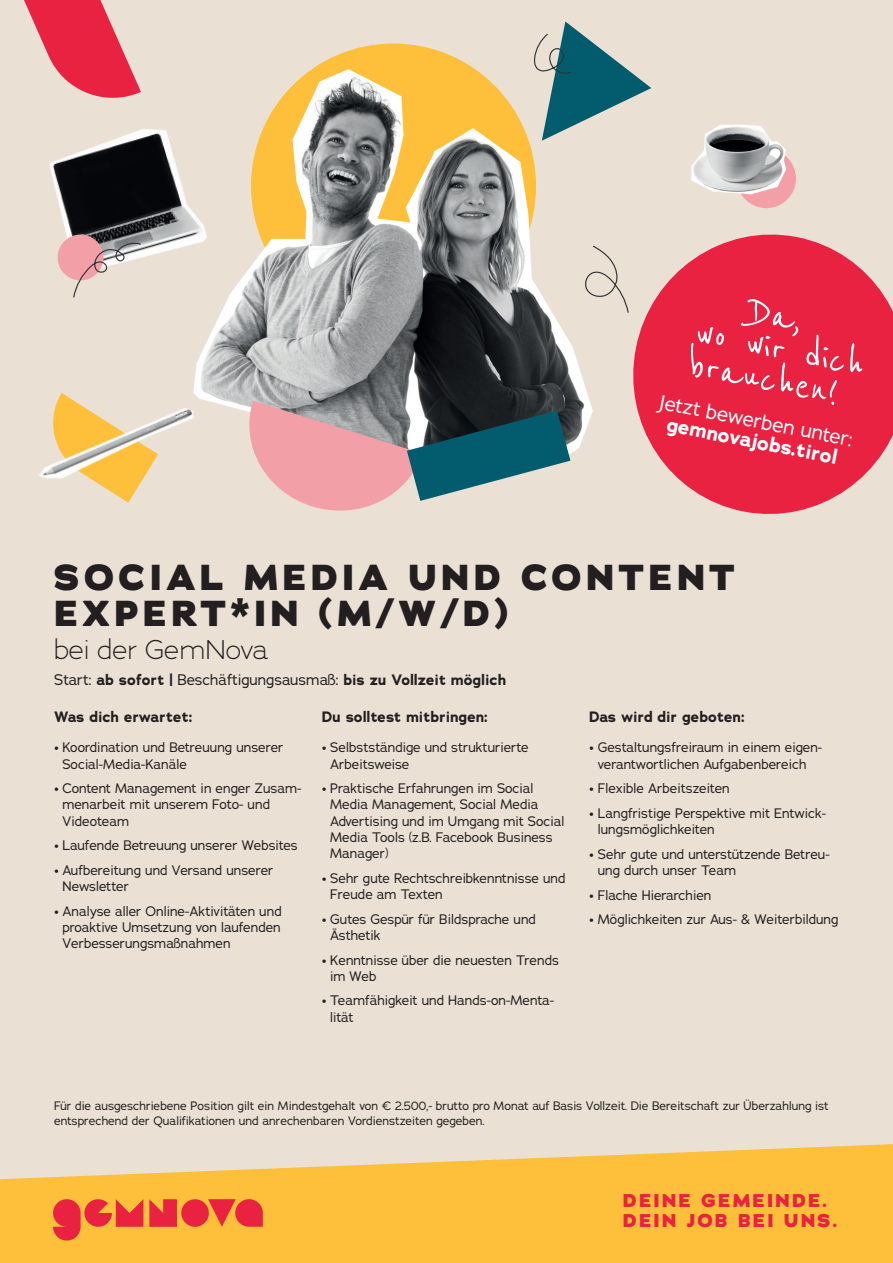
<style>
.page{position:relative;width:893px;height:1263px;background:#eae1d4}
.page>*{position:absolute;margin:0;border:0;box-sizing:border-box;transform-origin:0 0}
.t1{font:47.4px "Reenie Beanie";color:#fff}
.t2{font:800 36px/36px "Adrianna";letter-spacing:.115em;color:#231f20}
.t3{font:300 27px "Adrianna";color:#231f20}
.t4{font:20.25px "Adrianna";color:#fff}
.t5{font:700 20.25px "Adrianna";color:#fff}
.t6{font:800 18.45px "Adrianna";letter-spacing:.115em;color:#e92241}
.t7{font:700 15px "Adrianna";color:#231f20}
.t8{font:13.5px/16.2px "Adrianna";color:#231f20}
.Bullets{font:12px/15px "Adrianna";color:#231f20}
.s1{font-weight:400}
.s2{font-family:"Montserrat";font-weight:700}
</style>
<div class="page">
<svg style="left:0;top:1144px;width:893px;height:119px;fill:#febf3b"></svg>
<svg style="left:149px;top:1199px;width:28px;height:28px"></svg>
<svg style="left:53px;top:1198px;width:90px;height:42px;background:#f26b3e"></svg>
<div style="left:181px;top:1199px;width:28px;height:28px;background:#e92241;border-radius:50%"></div>
<svg style="left:208px;top:1199px;width:55px;height:28px;background:#f0563e"></svg>
<svg style="left:633px;top:234px;width:260px;height:280px;fill:#e92241"></svg>
<div style="left:251px;top:44px;width:285px;height:285px;background:#febf3b;border-radius:50%"></div>
<svg style="left:604px;top:252px;width:25px;height:61px"></svg>
<svg style="left:534px;top:22px;width:117px;height:89px"></svg>
<img style="left:196px;top:62px;width:408px;height:398px">
<svg style="left:239px;top:401px;width:331px;height:110px"></svg>
<div style="left:737px;top:149px;width:59px;height:59px;background:#f39fa7;border-radius:50%"></div>
<svg style="left:24px;top:0;width:117px;height:98px"></svg>
<img style="left:691px;top:124px;width:102px;height:71px">
<img style="left:49px;top:106px;width:178px;height:184px">
<img style="left:38px;top:371px;width:158px;height:132px">
<div style="left:58px;top:235px;width:45px;height:45px;background:#f39fa7;border-radius:50%"></div>
<svg style="left:72px;top:242px;width:70px;height:56px"></svg>
<div style="left:741px;top:298px;width:58px;height:39px;background:#e92241"></div>
<p class="t1" style="left:701px;top:306px;width:173px;rotate:11deg">wo wir dich</p>
<p class="t1" style="left:695px;top:338px;width:152px;rotate:11deg">brauchen!</p>
<p class="t4" style="left:662px;top:389px;width:198px;rotate:11deg">Jetzt bewerben unter:</p>
<p class="t5" style="left:670px;top:411px;width:175px;rotate:11deg">gemnovajobs.tirol</p>
<p class="t2" style="left:54px;top:560px;width:682px">SOCIAL MEDIA UND CONTENT<br>EXPERT*IN (M/W/D)</p>
<p class="t3" style="left:54px;top:633px;width:216px">bei der GemNova</p>
<p class="t7" style="left:54px;top:670px;width:454px"><span class="s1">Start:</span> ab sofort | <span class="s1">Beschäftigungsausmaß:</span> bis zu Vollzeit möglich</p>
<p class="t7" style="left:54px;top:706px;width:140px">Was dich erwartet:</p>
<p class="t8" style="left:63px;top:739px;width:223px;text-indent:-9px"><span class="s2">•</span> Koordination und Betreuung unserer<br>Social-Media-Kanäle</p>
<p class="t8" style="left:63px;top:780px;width:241px;text-indent:-9px"><span class="s2">•</span> Content Management in enger Zusam&shy;menarbeit mit unserem Foto- und<br>Videoteam</p>
<p class="t8" style="left:54px;top:837px;width:245px"><span class="s2">•</span> Laufende Betreuung unserer Websites</p>
<p class="t8" style="left:63px;top:862px;width:213px;text-indent:-9px"><span class="s2">•</span> Aufbereitung und Versand unserer<br>Newsletter</p>
<p class="t8" style="left:63px;top:903px;width:221px;text-align:justify;text-indent:-9px"><span class="s2">•</span> Analyse aller Online-Aktivitäten und proaktive Umsetzung von laufenden Verbesserungsmaßnahmen</p>
<p class="t7" style="left:322px;top:706px;width:168px">Du solltest mitbringen:</p>
<p class="t8" style="left:330px;top:739px;width:200px;text-indent:-9px"><span class="s2">•</span> Selbstständige und strukturierte<br>Arbeitsweise</p>
<p class="t8" style="left:330px;top:780px;width:236px;text-indent:-9px"><span class="s2">•</span> Praktische Erfahrungen im Social<br>Media Management, Social Media<br>Advertising und im Umgang mit Social<br>Media Tools (z.B. Facebook Business<br>Manager)</p>
<p class="t8" style="left:330px;top:870px;width:237px;text-indent:-9px"><span class="s2">•</span> Sehr gute Rechtschreibkenntnisse und<br>Freude am Texten</p>
<p class="t8" style="left:330px;top:910px;width:207px;text-indent:-9px"><span class="s2">•</span> Gutes Gespür für Bildsprache und<br>Ästhetik</p>
<p class="t8" style="left:330px;top:951px;width:230px;text-indent:-9px"><span class="s2">•</span> Kenntnisse über die neuesten Trends im Web</p>
<p class="t8" style="left:330px;top:992px;width:226px;text-indent:-9px"><span class="s2">•</span> Teamfähigkeit und Hands-on-Menta&shy;lität</p>
<p class="t7" style="left:589px;top:706px;width:157px">Das wird dir geboten:</p>
<p class="t8" style="left:589px;top:739px;width:234px;text-align:center"><span class="s2">•</span> Gestaltungsfreiraum in einem eigen&shy;verantwortlichen Aufgabenbereich</p>
<p class="t8" style="left:589px;top:780px;width:142px"><span class="s2">•</span> Flexible Arbeitszeiten</p>
<p class="t8" style="left:598px;top:805px;width:230px;text-indent:-9px"><span class="s2">•</span> Langfristige Perspektive mit Entwick&shy;lungsmöglichkeiten</p>
<p class="t8" style="left:598px;top:846px;width:233px;text-indent:-9px"><span class="s2">•</span> Sehr gute und unterstützende Betreu&shy;ung durch unser Team</p>
<p class="t8" style="left:589px;top:887px;width:124px"><span class="s2">•</span> Flache Hierarchien</p>
<p class="t8" style="left:589px;top:911px;width:251px"><span class="s2">•</span> Möglichkeiten zur Aus- &amp; Weiterbildung</p>
<p class="Bullets" style="left:54px;top:1098px;width:776px">Für die ausgeschriebene Position gilt ein Mindestgehalt von € 2.500,- brutto pro Monat auf Basis Vollzeit. Die Bereitschaft zur Überzahlung ist entsprechend der Qualifikationen und anrechenbaren Vordienstzeiten gegeben.</p>
<p class="t6" style="left:623px;top:1189px;width:206px">DEINE GEMEINDE.</p>
<p class="t6" style="left:623px;top:1209px;width:216px">DEIN JOB BEI UNS.</p>
</div>
